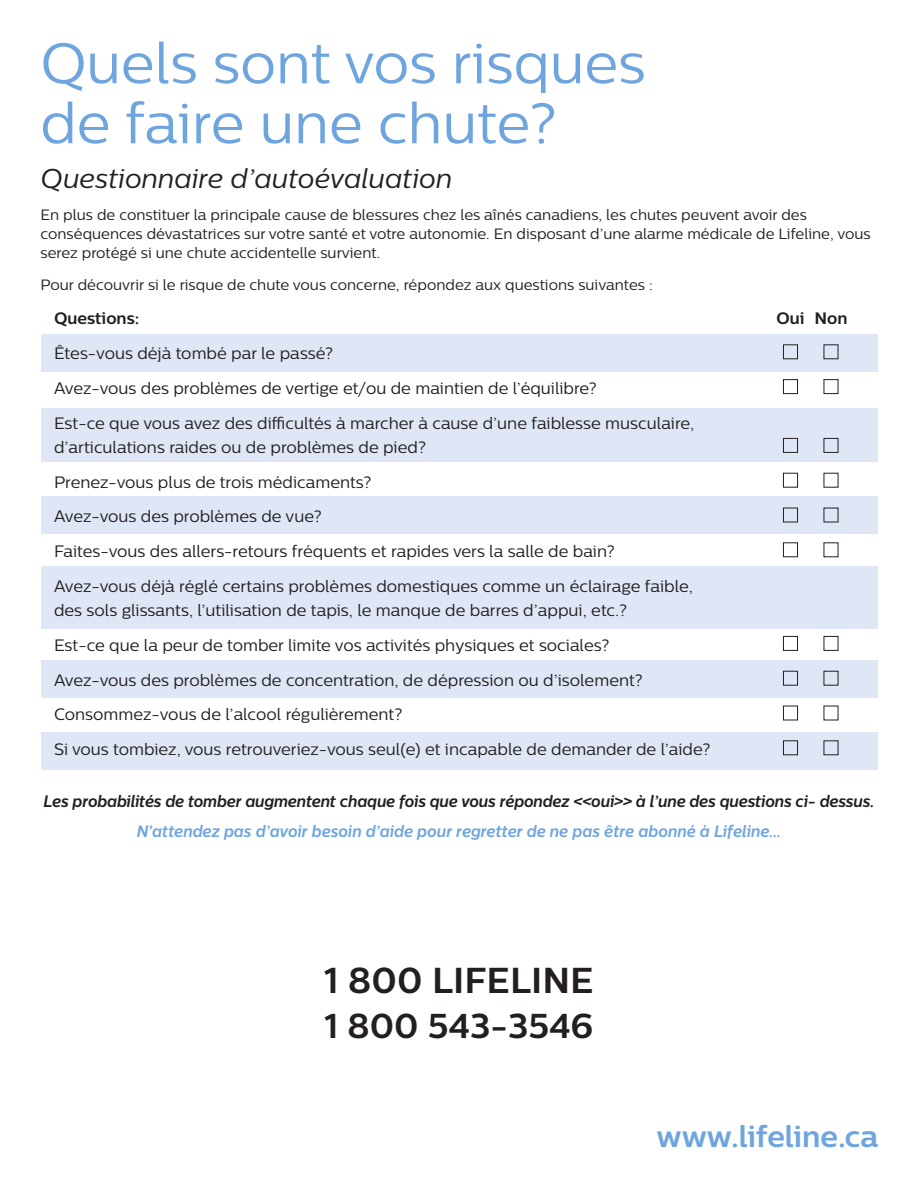
<style>
.page{position:relative;width:918px;height:1188px;background:#fff}
.page>*{position:absolute;margin:0;border:0;box-sizing:border-box;transform-origin:0 0}
.t1{font:57px/60px "Centrale Sans";color:#6fa5de}
.t2{font:700 36px "Centrale Sans";color:#231f20}
.t3{font:700 34.5px "Centrale Sans";color:#231f20}
.t4{font:700 30px "Centrale Sans";color:#6fa5de}
.t5{font:italic 27.15px "Centrale Sans";color:#231f20}
.t6{font:16.5px/24px "Centrale Sans";color:#231f20}
.t7{font:italic 700 16.5px "Centrale Sans";letter-spacing:-.01em;color:#231f20;scale:.94 1}
.t8{font:italic 700 16.5px "Centrale Sans";color:#6fa5de;scale:.94 1}
.t9{font:700 16.5px "Centrale Sans";color:#231f20}
.t10{font:15px/19px "Centrale Sans";color:#231f20}
</style>
<div class="page">
<div style="left:41px;top:334px;width:837px;height:38px;background:#dfe7f7"></div>
<div style="left:41px;top:408px;width:837px;height:54px;background:#dfe7f7"></div>
<div style="left:41px;top:496px;width:837px;height:38px;background:#dfe7f7"></div>
<div style="left:41px;top:660px;width:837px;height:38px;background:#dfe7f7"></div>
<div style="left:41px;top:733px;width:837px;height:37px;background:#dfe7f7"></div>
<div style="left:41px;top:566px;width:837px;height:62px;background:#dfe7f7"></div>
<div style="left:783px;top:344px;width:15px;height:15px;border:1px solid #231f20"></div>
<div style="left:783px;top:379px;width:15px;height:15px;border:1px solid #231f20"></div>
<div style="left:824px;top:379px;width:14px;height:15px;border:1px solid #231f20"></div>
<div style="left:783px;top:438px;width:15px;height:15px;border:1px solid #231f20"></div>
<div style="left:824px;top:438px;width:14px;height:15px;border:1px solid #231f20"></div>
<div style="left:783px;top:473px;width:15px;height:15px;border:1px solid #231f20"></div>
<div style="left:783px;top:508px;width:15px;height:14px;border:1px solid #231f20"></div>
<div style="left:783px;top:542px;width:15px;height:15px;border:1px solid #231f20"></div>
<div style="left:783px;top:636px;width:15px;height:15px;border:1px solid #231f20"></div>
<div style="left:824px;top:636px;width:14px;height:15px;border:1px solid #231f20"></div>
<div style="left:783px;top:671px;width:15px;height:15px;border:1px solid #231f20"></div>
<div style="left:824px;top:671px;width:14px;height:15px;border:1px solid #231f20"></div>
<div style="left:783px;top:706px;width:15px;height:14px;border:1px solid #231f20"></div>
<div style="left:783px;top:740px;width:15px;height:15px;border:1px solid #231f20"></div>
<p class="t1" style="left:40px;top:32px;width:607px">Quels sont vos risques de faire une chute?</p>
<p class="t5" style="left:40px;top:163px;width:413px">Questionnaire d’autoévaluation</p>
<p class="t10" style="left:40px;top:204px;width:832px">En plus de constituer la principale cause de blessures chez les aînés canadiens, les chutes peuvent avoir des conséquences dévastatrices sur votre santé et votre autonomie. En disposant d’une alarme médicale de Lifeline, vous serez protégé si une chute accidentelle survient.</p>
<p class="t10" style="left:40px;top:275px;width:614px">Pour découvrir si le risque de chute vous concerne, répondez aux questions suivantes :</p>
<p class="t9" style="left:54px;top:309px;width:87px">Questions:</p>
<p class="t9" style="left:777px;top:309px;width:73px">Oui Non</p>
<p class="t6" style="left:54px;top:341px;width:281px">Êtes-vous déjà tombé par le passé?</p>
<p class="t6" style="left:54px;top:376px;width:544px">Avez-vous des problèmes de vertige et/ou de maintien de l’équilibre?</p>
<p class="t6" style="left:54px;top:411px;width:642px">Est-ce que vous avez des difficultés à marcher à cause d’une faiblesse musculaire, d’articulations raides ou de problèmes de pied?</p>
<p class="t6" style="left:54px;top:470px;width:319px">Prenez-vous plus de trois médicaments?</p>
<p class="t6" style="left:54px;top:504px;width:269px">Avez-vous des problèmes de vue?</p>
<p class="t6" style="left:54px;top:539px;width:562px">Faites-vous des allers-retours fréquents et rapides vers la salle de bain?</p>
<p class="t6" style="left:54px;top:574px;width:641px">Avez-vous déjà réglé certains problèmes domestiques comme un éclairage faible, des sols glissants, l’utilisation de tapis, le manque de barres d’appui, etc.?</p>
<p class="t6" style="left:54px;top:633px;width:557px">Est-ce que la peur de tomber limite vos activités physiques et sociales?</p>
<p class="t6" style="left:54px;top:668px;width:590px">Avez-vous des problèmes de concentration, de dépression ou d’isolement?</p>
<p class="t6" style="left:54px;top:702px;width:350px">Consommez-vous de l’alcool régulièrement?</p>
<p class="t6" style="left:54px;top:737px;width:658px">Si vous tombiez, vous retrouveriez-vous seul(e) et incapable de demander de l’aide?</p>
<p class="t7" style="left:44px;top:791px;width:885px">Les probabilités de tomber augmentent chaque fois que vous répondez &lt;&lt;oui&gt;&gt; à l’une des questions ci- dessus.</p>
<p class="t8" style="left:137px;top:821px;width:687px">N’attendez pas d’avoir besoin d’aide pour regretter de ne pas être abonné à Lifeline...</p>
<p class="t2" style="left:324px;top:958px;width:271px">1 800 LIFELINE</p>
<p class="t3" style="left:324px;top:1005px;width:271px">1 800 543-3546</p>
<p class="t4" style="left:657px;top:1119px;width:223px">www.lifeline.ca</p>
</div>
